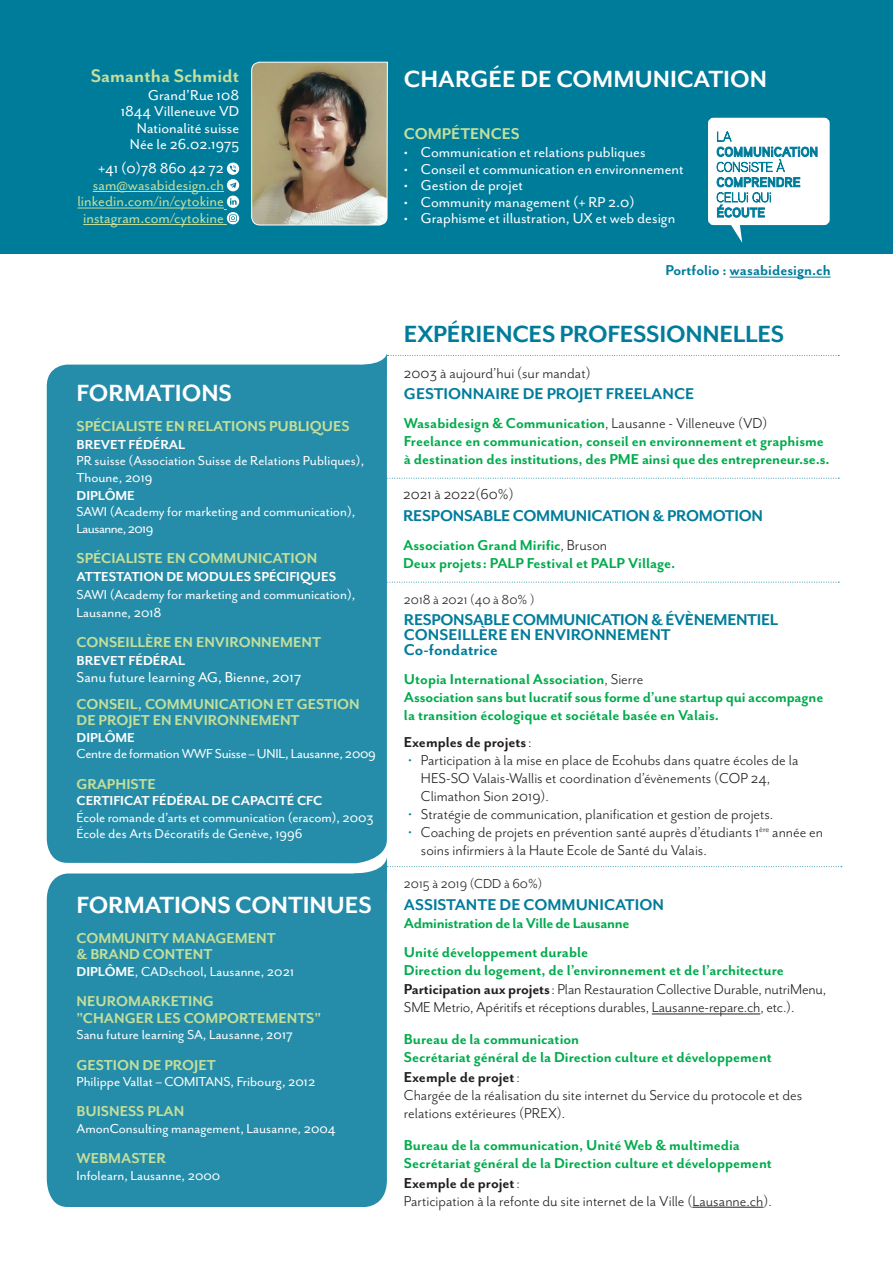
<style>
.page{position:relative;width:893px;height:1263px;background:#fff}
.page>*{position:absolute;margin:0;border:0;box-sizing:border-box;transform-origin:0 0}
.t1{font:700 27px "Mr Eaves San OT";color:#fff}
.t2{font:700 27px "Mr Eaves San OT";letter-spacing:-.01em;color:#007c9b}
.t3{font:700 21px "Mr Eaves San OT";color:#c4df9b}
.t4{font:700 18px/15px "Mr Eaves San OT";color:#007c9b}
.t5{font:700 18px "Mr Eaves San OT";color:#c4df9b}
.t6{font:700 16.5px/18px "Mr Eaves San OT";color:#00ab4d}
.t7{font:16.5px/18px "Mr Eaves San OT";color:#231f20}
.t8{font:16.5px/16.5px "Mr Eaves San OT";color:#fff;text-align:right}
.t9{font:700 16.5px/16.5px "Mr Eaves San OT";color:#c4df9b}
.t10{font:16.5px/16.5px "Mr Eaves San OT";color:#c4df9b;text-align:right}
.t11{font:700 16.5px/28.8px "Mr Eaves San OT";letter-spacing:-.02em;color:#00ab4d}
.t12{font:700 16.5px "Mr Eaves San OT";color:#007c9b}
.t13{font:700 16.5px "Mr Eaves San OT";color:#231f20}
.t14{font:15px/16.5px "Mr Eaves San OT";color:#fff}
.t15{font:700 15px "Mr Eaves San OT";color:#fff}
.t16{font:15px "Mr Eaves San OT";letter-spacing:-.02em;color:#fff}
.t17{font:15px "Mr Eaves San OT";color:#231f20}
.s1{font-weight:700}
.s2{font-weight:400;color:#231f20}
.s3{font-weight:400}
.s4{color:#007c9b}
.s5{color:#231f20}
</style>
<div class="page">
<div style="left:0;top:0;width:893px;height:254px;background:#007c9b"></div>
<div style="left:47px;top:353px;width:340px;height:510px;background:#258da9"></div>
<hr style="left:652px;top:1014px;width:108px;height:1px;background:#231f20">
<hr style="left:692px;top:1207px;width:71px;height:1px;background:#231f20">
<svg style="left:384px;top:582px;width:455px;height:1px"></svg>
<svg style="left:387px;top:355px;width:452px;height:1px"></svg>
<svg style="left:384px;top:478px;width:455px;height:1px"></svg>
<div style="left:47px;top:873px;width:340px;height:334px;background:#258da9"></div>
<svg style="left:354px;top:857px;width:488px;height:34px"></svg>
<img style="left:251px;top:61px;width:137px;height:165px">
<hr style="left:93px;top:191px;width:131px;height:1px;background:#c4df9b">
<hr style="left:77px;top:208px;width:147px;height:1px;background:#c4df9b">
<hr style="left:83px;top:224px;width:144px;height:1px;background:#c4df9b">
<svg style="left:227px;top:163px;width:12px;height:12px"></svg>
<svg style="left:230px;top:165px;width:6px;height:7px"></svg>
<div style="left:227px;top:179px;width:12px;height:12px;background:#fff;border-radius:50%"></div>
<svg style="left:230px;top:182px;width:6px;height:6px"></svg>
<div style="left:227px;top:196px;width:12px;height:12px;background:#fff;border-radius:50%"></div>
<div style="left:227px;top:212px;width:12px;height:12px;background:#fff;border-radius:50%"></div>
<svg style="left:224px;top:198px;width:13px;height:24px"></svg>
<hr style="left:730px;top:277px;width:101px;height:1px;background:#007c9b">
<div style="left:712px;top:122px;width:113px;height:99px;background:#fff"></div>
<div style="left:708px;top:118px;width:122px;height:107px;border:9px solid #fff"></div>
<svg style="left:717px;top:132px;width:100px;height:111px"></svg>
<p class="t3" style="left:91px;top:64px;width:150px">Samantha Schmidt</p>
<p class="t8" style="left:121px;top:87px;width:120px">Grand’Rue 108<br>1844 Villeneuve VD<br>Nationalité suisse<br>Née le 26.02.1975</p>
<p class="t8" style="left:98px;top:160px;width:127px">+41 (0)78 860 42 72</p>
<p class="t10" style="left:77px;top:177px;width:148px">sam@wasabidesign.ch linkedin.com/in/cytokine instagram.com/cytokine</p>
<h1 class="t1" style="left:77px;top:377px;width:157px">FORMATIONS</h1>
<p class="t9" style="left:77px;top:417px;width:275px">SPÉCIALISTE EN RELATIONS PUBLIQUES</p>
<p class="t15" style="left:77px;top:436px;width:110px">BREVET FÉDÉRAL</p>
<p class="t14" style="left:77px;top:452px;width:289px">PR suisse (Association Suisse de Relations Publiques),<br>Thoune, 2019</p>
<p class="t15" style="left:77px;top:487px;width:60px">DIPLÔME</p>
<p class="t14" style="left:77px;top:503px;width:280px">SAWI (Academy for marketing and communication),<br>Lausanne, 2019</p>
<p class="t9" style="left:77px;top:550px;width:242px">SPÉCIALISTE EN COMMUNICATION</p>
<p class="t15" style="left:77px;top:568px;width:261px">ATTESTATION DE MODULES SPÉCIFIQUES</p>
<p class="t14" style="left:77px;top:585px;width:280px;line-height:18px">SAWI (Academy for marketing and communication),<br>Lausanne, 2018</p>
<p class="t9" style="left:77px;top:634px;width:246px">CONSEILLÈRE EN ENVIRONNEMENT</p>
<p class="t15" style="left:77px;top:652px;width:110px">BREVET FÉDÉRAL</p>
<p class="t8" style="left:77px;top:669px;width:226px">Sanu future learning AG, Bienne, 2017</p>
<p class="t9" style="left:77px;top:695px;width:285px">CONSEIL, COMMUNICATION ET GESTION<br>DE PROJET EN ENVIRONNEMENT</p>
<p class="t15" style="left:77px;top:729px;width:60px">DIPLÔME</p>
<p class="t16" style="left:77px;top:745px;width:301px">Centre de formation WWF Suisse – UNIL, Lausanne, 2009</p>
<p class="t9" style="left:77px;top:775px;width:81px">GRAPHISTE</p>
<p class="t15" style="left:77px;top:792px;width:247px">CERTIFICAT FÉDÉRAL DE CAPACITÉ CFC</p>
<p class="t14" style="left:77px;top:809px;width:299px">École romande d’arts et communication (eracom), 2003<br>École des Arts Décoratifs de Genève, 1996</p>
<h1 class="t1" style="left:77px;top:889px;width:297px">FORMATIONS CONTINUES</h1>
<p class="t9" style="left:77px;top:930px;width:201px">COMMUNITY MANAGEMENT &amp; BRAND CONTENT</p>
<p class="t14" style="left:77px;top:963px;width:219px"><span class="s1">DIPLÔME</span>, CADschool, Lausanne, 2021</p>
<p class="t9" style="left:77px;top:993px;width:246px">NEUROMARKETING<br>"CHANGER LES COMPORTEMENTS"</p>
<p class="t14" style="left:77px;top:1026px;width:218px">Sanu future learning SA, Lausanne, 2017</p>
<p class="t9" style="left:77px;top:1056px;width:141px">GESTION DE PROJET</p>
<p class="t14" style="left:77px;top:1073px;width:240px">Philippe Vallat – COMITANS, Fribourg, 2012</p>
<p class="t9" style="left:77px;top:1103px;width:109px">BUISNESS PLAN</p>
<p class="t14" style="left:77px;top:1120px;width:261px">AmonConsulting management, Lausanne, 2004</p>
<p class="t9" style="left:77px;top:1150px;width:91px">WEBMASTER</p>
<p class="t14" style="left:77px;top:1167px;width:145px">Infolearn, Lausanne, 2000</p>
<h1 class="t1" style="left:404px;top:64px;width:364px">CHARGÉE DE COMMUNICATION</h1>
<p class="t5" style="left:404px;top:124px;width:117px">COMPÉTENCES</p>
<p class="t8" style="left:404px;top:144px;width:243px">• Communication et relations publiques</p>
<p class="t8" style="left:404px;top:161px;width:281px">• Conseil et communication en environnement</p>
<p class="t8" style="left:404px;top:177px;width:121px">• Gestion de projet</p>
<p class="t8" style="left:404px;top:194px;width:232px">• Community management (+ RP 2.0)</p>
<p class="t8" style="left:404px;top:210px;width:273px">• Graphisme et illustration, UX et web design</p>
<p class="t12" style="left:665px;top:261px;width:167px">Portfolio : wasabidesign.ch</p>
<h1 class="t2" style="left:404px;top:319px;width:382px">EXPÉRIENCES PROFESSIONNELLES</h1>
<p class="t7" style="left:404px;top:364px;width:188px">2003 à aujourd’hui (sur mandat)</p>
<p class="t4" style="left:404px;top:386px;width:292px">GESTIONNAIRE DE PROJET FREELANCE</p>
<p class="t6" style="left:404px;top:414px;width:427px">Wasabidesign &amp; Communication<span class="s2">, Lausanne - Villeneuve (VD)<br></span>Freelance en communication, conseil en environnement et graphisme à destination des institutions, des PME ainsi que des entrepreneur.se.s.</p>
<p class="t7" style="left:403px;top:485px;width:112px">2021 à 2022(60%)</p>
<p class="t4" style="left:403px;top:508px;width:362px">RESPONSABLE COMMUNICATION &amp; PROMOTION</p>
<p class="t6" style="left:403px;top:536px;width:274px">Association Grand Mirific<span class="s2">, Bruson<br></span>Deux projets: PALP Festival et PALP Village.</p>
<p class="t17" style="left:404px;top:591px;width:132px">2018 à 2021 (40 à 80% )</p>
<p class="t4" style="left:404px;top:612px;width:376px">RESPONSABLE COMMUNICATION &amp; ÉVÈNEMENTIEL<br>CONSEILLÈRE EN ENVIRONNEMENT<br>Co-fondatrice</p>
<p class="t6" style="left:404px;top:670px;width:421px">Utopia International Association<span class="s2">, Sierre<br></span>Association sans but lucratif sous forme d’une startup qui accompagne la transition écologique et sociétale basée en Valais.</p>
<p class="t13" style="left:404px;top:733px;width:129px">Exemples de projets<span class="s3">:</span></p>
<p class="t7" style="left:421px;top:751px;width:379px;text-indent:-13px"><span class="s4">•</span> Participation à la mise en place de Ecohubs dans quatre écoles de la<br>HES-SO Valais-Wallis et coordination d’évènements (COP 24,<br>Climathon Sion 2019).</p>
<p class="t7" style="left:408px;top:805px;width:367px"><span class="s4">•</span> Stratégie de communication, planification et gestion de projets.</p>
<p class="t7" style="left:421px;top:823px;width:404px;text-indent:-13px"><span class="s4">•</span> Coaching de projets en prévention santé auprès d’étudiants 1<sup>ère</sup> année en soins infirmiers à la Haute Ecole de Santé du Valais.</p>
<p class="t17" style="left:404px;top:875px;width:140px">2015 à 2019 (CDD à 60%)</p>
<p class="t4" style="left:404px;top:897px;width:261px">ASSISTANTE DE COMMUNICATION</p>
<p class="t11" style="left:404px;top:908px;width:227px">Administration de la Ville de Lausanne<br>Unité développement durable</p>
<p class="t6" style="left:404px;top:960px;width:424px;line-height:19.8px">Direction du logement, de l’environnement et de l’architecture<br><span class="s5">Participation aux projets</span><span class="s2">: Plan Restauration Collective Durable, nutriMenu,</span></p>
<p class="t7" style="left:404px;top:998px;width:392px">SME Metrio, Apéritifs et réceptions durables, Lausanne-repare.ch, etc.).</p>
<p class="t6" style="left:404px;top:1030px;width:370px">Bureau de la communication<br>Secrétariat général de la Direction culture et développement</p>
<p class="t7" style="left:404px;top:1068px;width:400px"><span class="s1">Exemple de projet</span>:<br>Chargée de la réalisation du site internet du Service du protocole et des relations extérieures (PREX).</p>
<p class="t6" style="left:404px;top:1136px;width:370px">Bureau de la communication, Unité Web &amp; multimedia<br>Secrétariat général de la Direction culture et développement</p>
<p class="t7" style="left:404px;top:1174px;width:369px"><span class="s1">Exemple de projet</span>:<br>Participation à la refonte du site internet de la Ville (Lausanne.ch).</p>
</div>
